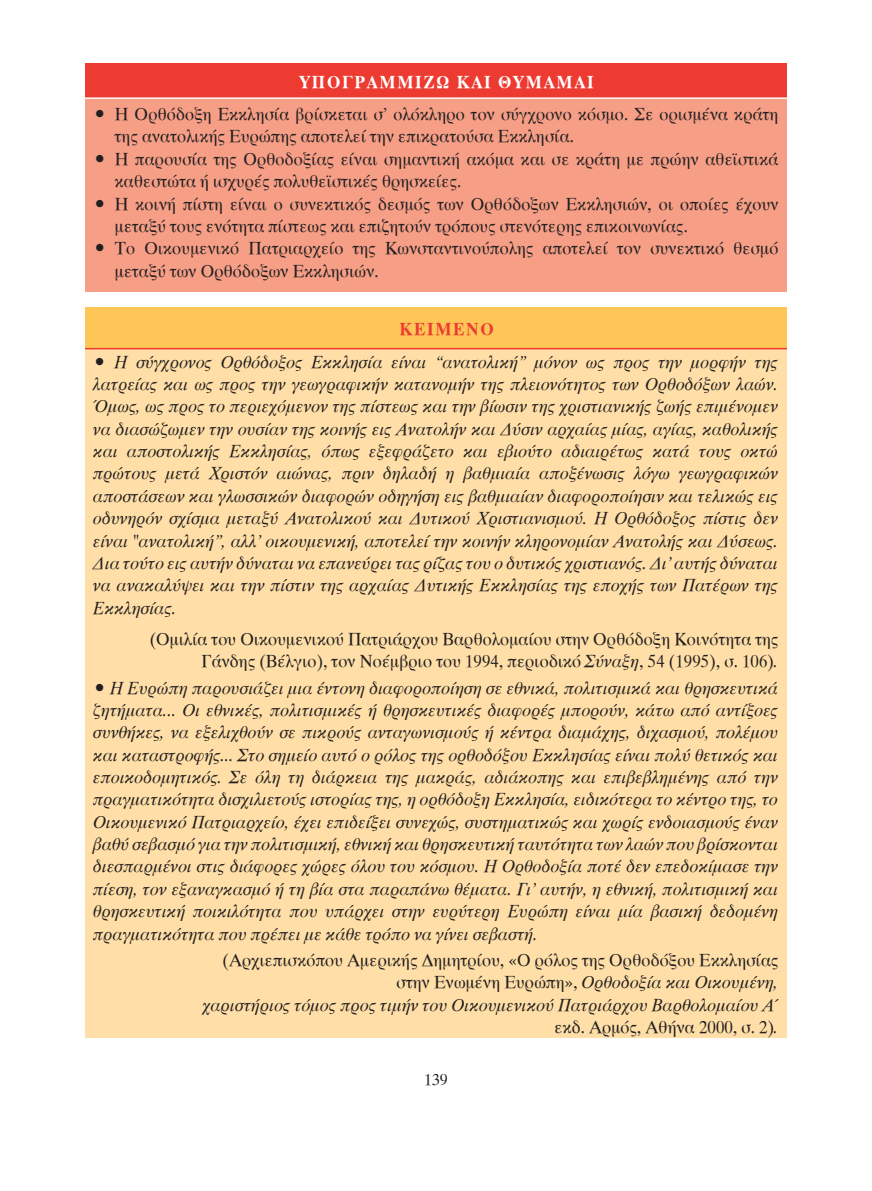
<style>
.page{position:relative;width:872px;height:1191px;background:#fff}
.page>*{position:absolute;margin:0;border:0;box-sizing:border-box;transform-origin:0 0}
.t1{font:18px/22.4px "UB Times Italic";letter-spacing:.01em;color:#231f20;text-align:justify}
.t2{font:18px/22.4px "UB Times";letter-spacing:.01em;color:#231f20}
.t3{font:18px "UB Times Bold";letter-spacing:.1em;color:#fff}
.t4{font:18px "UB Times Bold";color:#ee3b32}
.t5{font:16.5px "UB Times";color:#231f20}
.s1{font-family:"UB Times Italic"}
</style>
<div class="page">
<div style="left:85px;top:64px;width:702px;height:228px;background:#f69f86"></div>
<div style="left:85px;top:64px;width:702px;height:35px;background:#ee3b32"></div>
<hr style="left:85px;top:97px;width:702px;height:2px;background:#fff">
<div style="left:85px;top:307px;width:702px;height:731px;background:#ffdfa7"></div>
<div style="left:85px;top:307px;width:702px;height:41px;background:#fec657"></div>
<hr style="left:85px;top:348px;width:702px;height:1px;background:#ee3b32">
<p class="t3" style="left:299px;top:73px;width:296px">ΥΠΟΓΡΑΜΜΙΖΩ ΚΑΙ ΘΥΜΑΜΑΙ</p>
<p class="t2" style="left:115px;top:103px;width:665px;text-indent:-21px">• Η Ορθόδοξη Εκκλησία βρίσκεται σ’ ολόκληρο τον σύγχρονο κόσμο. Σε ορισμένα κράτη της ανατολικής Ευρώπης αποτελεί την επικρατούσα Εκκλησία.</p>
<p class="t2" style="left:115px;top:148px;width:665px;text-indent:-21px">• Η παρουσία της Ορθοδοξίας είναι σημαντική ακόμα και σε κράτη με πρώην αθεϊστικά καθεστώτα ή ισχυρές πολυθεϊστικές θρησκείες.</p>
<p class="t2" style="left:115px;top:193px;width:665px;text-indent:-21px">• Η κοινή πίστη είναι ο συνεκτικός δεσμός των Ορθόδοξων Εκκλησιών, οι οποίες έχουν μεταξύ τους ενότητα πίστεως και επιζητούν τρόπους στενότερης επικοινωνίας.</p>
<p class="t2" style="left:115px;top:238px;width:665px;text-indent:-21px">• Το Οικουμενικό Πατριαρχείο της Κωνσταντινούπολης αποτελεί τον συνεκτικό θεσμό μεταξύ των Ορθόδοξων Εκκλησιών.</p>
<p class="t4" style="left:399px;top:319px;width:15px">κειμενο</p>
<p class="t1" style="left:94px;top:351px;width:686px">• Η σύγχρονος Ορθόδοξος Εκκλησία είναι “ανατολική” μόνον ως προς την μορφήν της λατρείας και ως προς την γεωγραφικήν κατανομήν της πλειονότητος των Ορθοδόξων λαών.<br>Όμως, ως προς το περιεχόμενον της πίστεως και την βίωσιν της χριστιανικής ζωής επιμένομεν να διασώζωμεν την ουσίαν της κοινής εις Ανατολήν και Δύσιν αρχαίας μίας, αγίας, καθολικής και αποστολικής Εκκλησίας, όπως εξεφράζετο και εβιούτο αδιαιρέτως κατά τους οκτώ πρώτους μετά Χριστόν αιώνας, πριν δηλαδή η βαθμιαία αποξένωσις λόγω γεωγραφικών αποστάσεων και γλωσσικών διαφορών οδηγήση εις βαθμιαίαν διαφοροποίησιν και τελικώς εις οδυνηρόν σχίσμα μεταξύ Ανατολικού και Δυτικού Χριστιανισμού. Η Ορθόδοξος πίστις δεν είναι "ανατολική”, αλλ’ οικουμενική, αποτελεί την κοινήν κληρονομίαν Ανατολής και Δύσεως.<br>Δια τούτο εις αυτήν δύναται να επανεύρει τας ρίζας του ο δυτικός χριστιανός. Δι’ αυτής δύναται να ανακαλύψει και την πίστιν της αρχαίας Δυτικής Εκκλησίας της εποχής των Πατέρων της Εκκλησίας.</p>
<p class="t2" style="left:150px;top:628px;width:630px;text-align:right">(Ομιλία του Οικουμενικού Πατριάρχου Βαρθολομαίου στην Ορθόδοξη Κοινότητα της<br>Γάνδης (Βέλγιο), τον Νοέμβριο του 1994, περιοδικό <span class="s1">Σύναξη</span>, 54 (1995), σ. 106)<span class="s1">.</span></p>
<p class="t1" style="left:94px;top:677px;width:686px">• Η Ευρώπη παρουσιάζει μια έντονη διαφοροποίηση σε εθνικά, πολιτισμικά και θρησκευτικά ζητήματα... Οι εθνικές, πολιτισμικές ή θρησκευτικές διαφορές μπορούν, κάτω από αντίξοες συνθήκες, να εξελιχθούν σε πικρούς ανταγωνισμούς ή κέντρα διαμάχης, διχασμού, πολέμου και καταστροφής... Στο σημείο αυτό ο ρόλος της ορθοδόξου Εκκλησίας είναι πολύ θετικός και εποικοδομητικός. Σε όλη τη διάρκεια της μακράς, αδιάκοπης και επιβεβλημένης από την πραγματικότητα δισχιλιετούς ιστορίας της, η ορθόδοξη Εκκλησία, ειδικότερα το κέντρο της, το Οικουμενικό Πατριαρχείο, έχει επιδείξει συνεχώς, συστηματικώς και χωρίς ενδοιασμούς έναν βαθύ σεβασμό για την πολιτισμική, εθνική και θρησκευτική ταυτότητα των λαών που βρίσκονται διεσπαρμένοι στις διάφορες χώρες όλου του κόσμου. Η Ορθοδοξία ποτέ δεν επεδοκίμασε την πίεση, τον εξαναγκασμό ή τη βία στα παραπάνω θέματα. Γι’ αυτήν, η εθνική, πολιτισμική και θρησκευτική ποικιλότητα που υπάρχει στην ευρύτερη Ευρώπη είναι μία βασική δεδομένη πραγματικότητα που πρέπει με κάθε τρόπο να γίνει σεβαστή.</p>
<p class="t2" style="left:203px;top:949px;width:577px;text-align:right">(Αρχιεπισκόπου Αμερικής Δημητρίου, «Ο ρόλος της Ορθοδόξου Εκκλησίας στην Ενωμένη Ευρώπη», <span class="s1">Ορθοδοξία και Οικουμένη,<br>χαριστήριος τόμος προς τιμήν του Οικουμενικού Πατριάρχου Βαρθολομαίου Α΄ </span>εκδ. Αρμός, Αθήνα 2000, σ. 2)<span class="s1">.</span></p>
<p class="t5" style="left:424px;top:1070px;width:25px">139</p>
</div>
